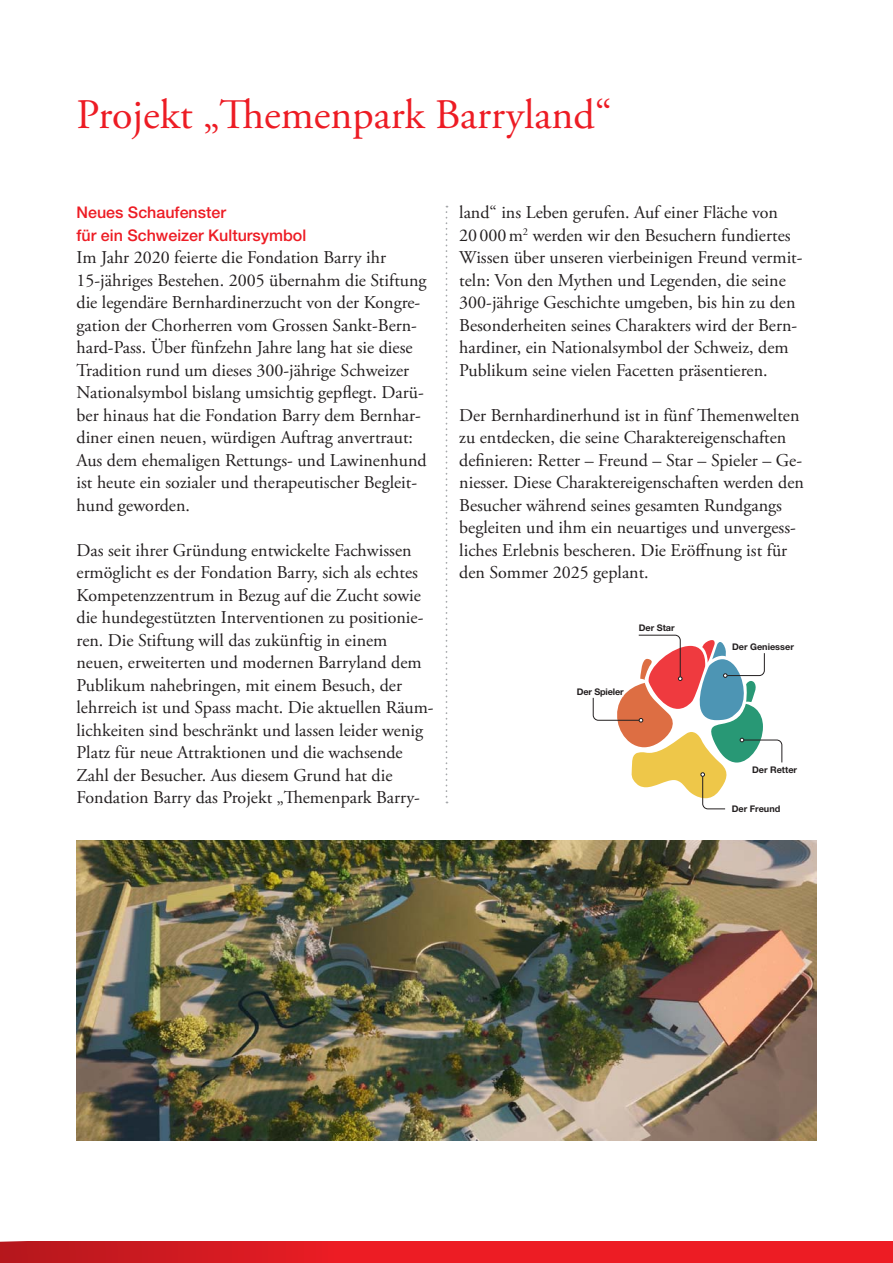
<style>
.page{position:relative;width:893px;height:1263px;background:#fff}
.page>*{position:absolute;margin:0;border:0;box-sizing:border-box;transform-origin:0 0}
.t1{font:42px "Adobe Garamond Pro";color:#ed1c24}
.t2{font:18px/22.5px "Adobe Garamond Pro";color:#231f20}
.t3{font:500 16.05px/22.5px "Helvetica Neue";color:#ed1c24}
.t4{font:700 9.15px "Helvetica Neue";color:#231f20}
</style>
<div class="page">
<svg style="left:0;top:1242px;width:893px;height:21px;background:#e11b22"></svg>
<svg style="left:446px;top:206px;width:1px;height:597px"></svg>
<img style="left:77px;top:841px;width:739px;height:300px">
<svg style="left:593px;top:634px;width:189px;height:175px"></svg>
<h1 class="t1" style="left:77px;top:98px;width:537px">Projekt „Themenpark Barryland“</h1>
<p class="t3" style="left:77px;top:203px;width:231px">Neues Schaufenster<br>für ein Schweizer Kultursymbol</p>
<p class="t2" style="left:77px;top:248px;width:352px">Im Jahr 2020 feierte die Fondation Barry ihr 15-jähriges Bestehen. 2005 übernahm die Stiftung die legendäre Bernhardinerzucht von der Kongre&shy;gation der Chorherren vom Grossen Sankt-Bern&shy;hard-Pass. Über fünfzehn Jahre lang hat sie diese Tradition rund um dieses 300-jährige Schweizer Nationalsymbol bislang umsichtig gepflegt. Darü&shy;ber hinaus hat die Fondation Barry dem Bernhar&shy;diner einen neuen, würdigen Auftrag anvertraut:<br>Aus dem ehemaligen Rettungs- und Lawinenhund ist heute ein sozialer und therapeutischer Begleit&shy;hund geworden.</p>
<p class="t2" style="left:77px;top:540px;width:359px">Das seit ihrer Gründung entwickelte Fachwissen ermöglicht es der Fondation Barry, sich als echtes Kompetenzzentrum in Bezug auf die Zucht sowie die hundegestützten Interventionen zu positionie&shy;ren. Die Stiftung will das zukünftig in einem neuen, erweiterten und modernen Barryland dem Publikum nahebringen, mit einem Besuch, der lehrreich ist und Spass macht. Die aktuellen Räum&shy;lichkeiten sind beschränkt und lassen leider wenig Platz für neue Attraktionen und die wachsende Zahl der Besucher. Aus diesem Grund hat die Fondation Barry das Projekt „Themenpark Barry-</p>
<p class="t2" style="left:459px;top:203px;width:345px">land“ ins Leben gerufen. Auf einer Fläche von<br>20 000 m<sup>2</sup> werden wir den Besuchern fundiertes Wissen über unseren vierbeinigen Freund vermit&shy;teln: Von den Mythen und Legenden, die seine 300-jährige Geschichte umgeben, bis hin zu den Besonderheiten seines Charakters wird der Bern&shy;hardiner, ein Nationalsymbol der Schweiz, dem Publikum seine vielen Facetten präsentieren.</p>
<p class="t2" style="left:459px;top:405px;width:346px">Der Bernhardinerhund ist in fünf Themenwelten zu entdecken, die seine Charaktereigenschaften definieren: Retter – Freund – Star – Spieler – Ge&shy;niesser. Diese Charaktereigenschaften werden den Besucher während seines gesamten Rundgangs begleiten und ihm ein neuartiges und unvergess&shy;liches Erlebnis bescheren. Die Eröffnung ist für den Sommer 2025 geplant.</p>
<p class="t4" style="left:639px;top:622px;width:38px">Der Star</p>
<p class="t4" style="left:577px;top:686px;width:48px">Der Spieler</p>
<p class="t4" style="left:732px;top:641px;width:63px">Der Geniesser</p>
<p class="t4" style="left:752px;top:764px;width:47px">Der Retter</p>
<p class="t4" style="left:732px;top:803px;width:50px">Der Freund</p>
</div>
